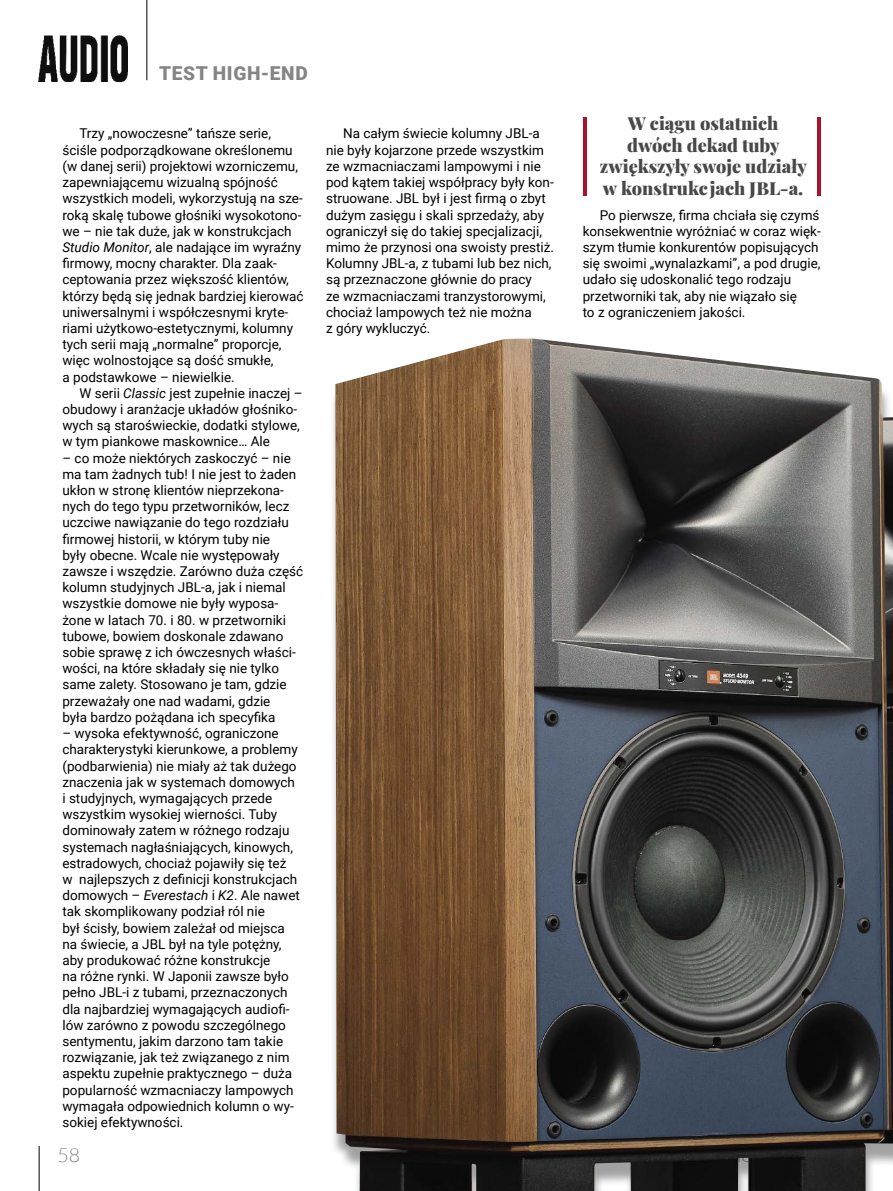
<style>
.page{position:relative;width:893px;height:1191px;background:#fff}
.page>*{position:absolute;margin:0;border:0;box-sizing:border-box;transform-origin:0 0}
.t1{font:300 19.5px "Lato";color:#858585}
.t2{font:900 19.2px "Roboto";letter-spacing:.035em;color:#858585}
.t3{font:900 18px/21.6px "Playfair Display";color:#484848;text-align:center}
.t4{font:13.5px/16.2px "Roboto";color:#000}
.s1{font-style:italic}
</style>
<div class="page">
<hr style="left:39px;top:1145px;width:1px;height:46px;background:#000">
<hr style="left:147px;top:0;width:1px;height:80px;background:#000">
<img style="left:39px;top:35px;width:89px;height:46px">
<hr style="left:583px;top:117px;width:3px;height:79px;background:#a9132a">
<hr style="left:817px;top:117px;width:4px;height:79px;background:#a9132a">
<img style="left:335px;top:338px;width:558px;height:853px">
<h2 class="t2" style="left:159px;top:60px;width:150px">TEST HIGH-END</h2>
<p class="t4" style="left:62px;top:125px;width:243px;text-indent:17px">Trzy „nowoczesne” tańsze serie, ściśle podporządkowane określonemu (w danej serii) projektowi wzorniczemu, zapewniającemu wizualną spójność wszystkich modeli, wykorzystują na sze&shy;roką skalę tubowe głośniki wysokotono&shy;we – nie tak duże, jak w konstrukcjach <span class="s1">Studio Monitor</span>, ale nadające im wyraźny firmowy, mocny charakter. Dla zaak&shy;ceptowania przez większość klientów, którzy będą się jednak bardziej kierować uniwersalnymi i współczesnymi kryte&shy;riami użytkowo-estetycznymi, kolumny tych serii mają „normalne” proporcje, więc wolnostojące są dość smukłe,<br>a podstawkowe – niewielkie.</p>
<p class="t4" style="left:62px;top:384px;width:242px;text-indent:17px">W serii <span class="s1">Classic</span> jest zupełnie inaczej – obudowy i aranżacje układów głośniko&shy;wych są staroświeckie, dodatki stylowe, w tym piankowe maskownice… Ale</p>
<p class="t4" style="left:62px;top:449px;width:242px">– co może niektórych zaskoczyć – nie ma tam żadnych tub! I nie jest to żaden ukłon w stronę klientów nieprzekona&shy;nych do tego typu przetworników, lecz uczciwe nawiązanie do tego rozdziału firmowej historii, w którym tuby nie<br>były obecne. Wcale nie występowały zawsze i wszędzie. Zarówno duża część kolumn studyjnych JBL-a, jak i niemal wszystkie domowe nie były wyposa&shy;żone w latach 70. i 80. w przetworniki tubowe, bowiem doskonale zdawano sobie sprawę z ich ówczesnych właści&shy;wości, na które składały się nie tylko same zalety. Stosowano je tam, gdzie przeważały one nad wadami, gdzie<br>była bardzo pożądana ich specyfika</p>
<p class="t4" style="left:62px;top:724px;width:239px">– wysoka efektywność, ograniczone charakterystyki kierunkowe, a problemy (podbarwienia) nie miały aż tak dużego znaczenia jak w systemach domowych i studyjnych, wymagających przede wszystkim wysokiej wierności. Tuby dominowały zatem w różnego rodzaju systemach nagłaśniających, kinowych, estradowych, chociaż pojawiły się też<br>w najlepszych z definicji konstrukcjach domowych – <span class="s1">Everestach</span> i <span class="s1">K2</span>. Ale nawet tak skomplikowany podział ról nie<br>był ścisły, bowiem zależał od miejsca na świecie, a JBL był na tyle potężny, aby produkować różne konstrukcje<br>na różne rynki. W Japonii zawsze było pełno JBL-i z tubami, przeznaczonych dla najbardziej wymagających audiofi&shy;lów zarówno z powodu szczególnego sentymentu, jakim darzono tam takie rozwiązanie, jak też związanego z nim aspektu zupełnie praktycznego – duża popularność wzmacniaczy lampowych wymagała odpowiednich kolumn o wy&shy;sokiej efektywności.</p>
<h1 class="t1" style="left:57px;top:1144px;width:24px">58</h1>
<p class="t4" style="left:326px;top:125px;width:230px;text-indent:17px">Na całym świecie kolumny JBL-a nie były kojarzone przede wszystkim ze wzmacniaczami lampowymi i nie pod kątem takiej współpracy były kon&shy;struowane. JBL był i jest firmą o zbyt dużym zasięgu i skali sprzedaży, aby ograniczył się do takiej specjalizacji, mimo że przynosi ona swoisty prestiż.<br>Kolumny JBL-a, z tubami lub bez nich, są przeznaczone głównie do pracy<br>ze wzmacniaczami tranzystorowymi, chociaż lampowych też nie można<br>z góry wykluczyć.</p>
<h3 class="t3" style="left:600px;top:111px;width:208px">W ciągu ostatnich dwóch dekad tuby zwiększyły swoje udziały w konstrukcjach JBL-a.</h3>
<p class="t4" style="left:583px;top:206px;width:240px;text-indent:17px">Po pierwsze, firma chciała się czymś konsekwentnie wyróżniać w coraz więk&shy;szym tłumie konkurentów popisujących się swoimi „wynalazkami”, a pod drugie, udało się udoskonalić tego rodzaju przetworniki tak, aby nie wiązało się<br>to z ograniczeniem jakości.</p>
</div>
